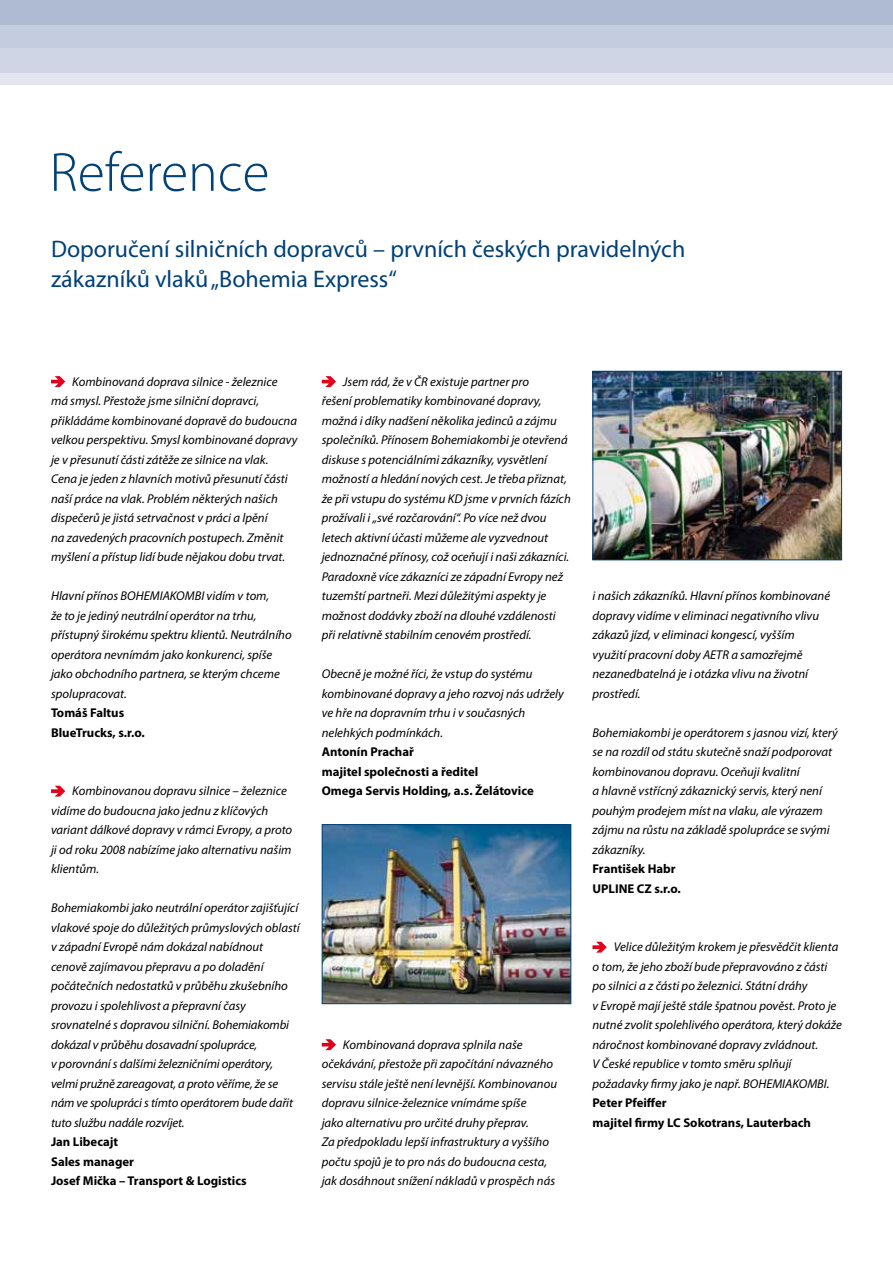
<style>
.page{position:relative;width:893px;height:1263px;background:#fff}
.page>*{position:absolute;margin:0;border:0;box-sizing:border-box;transform-origin:0 0}
.t1{font:300 55.5px "Myriad Pro";color:#004178}
.t2{font:24px/30px "Myriad Pro";color:#004178}
.t3{font:italic 12.75px/19.5px "Myriad Pro";color:#000}
.t4{font:700 12.75px/19.5px "Myriad Pro";color:#000}
</style>
<div class="page">
<div style="left:0;top:0;width:893px;height:52px;background:#c4ccdf"></div>
<div style="left:0;top:62px;width:893px;height:23px;background:#e3e6ef"></div>
<div style="left:0;top:48px;width:893px;height:24px;background:#cfd5e5"></div>
<div style="left:0;top:0;width:893px;height:24px;background:#afbad3"></div>
<svg style="left:51px;top:376px;width:14px;height:11px"></svg>
<svg style="left:51px;top:786px;width:14px;height:11px"></svg>
<svg style="left:322px;top:376px;width:14px;height:11px"></svg>
<svg style="left:322px;top:1039px;width:14px;height:11px"></svg>
<svg style="left:592px;top:942px;width:15px;height:11px"></svg>
<img style="left:594px;top:373px;width:246px;height:185px">
<div style="left:592px;top:371px;width:250px;height:189px;border:1px solid #004178"></div>
<img style="left:324px;top:826px;width:245px;height:176px">
<div style="left:322px;top:824px;width:249px;height:180px;border:1px solid #004178"></div>
<h1 class="t1" style="left:50px;top:139px;width:221px">Reference</h1>
<h2 class="t2" style="left:51px;top:233px;width:636px">Doporučení silničních dopravců – prvních českých pravidelných zákazníků vlaků „Bohemia Express“</h2>
<p class="t3" style="left:51px;top:371px;width:248px;text-indent:21px">Kombinovaná doprava silnice - železnice má smysl. Přestože jsme silniční dopravci, přikládáme kombinované dopravě do budoucna velkou perspektivu. Smysl kombinované dopravy je v přesunutí části zátěže ze silnice na vlak.<br>Cena je jeden z hlavních motivů přesunutí části naší práce na vlak. Problém některých našich dispečerů je jistá setrvačnost v práci a lpění<br>na zavedených pracovních postupech. Změnit myšlení a přístup lidí bude nějakou dobu trvat.</p>
<p class="t3" style="left:51px;top:586px;width:242px">Hlavní přínos BOHEMIAKOMBI vidím v tom,<br>že to je jediný neutrální operátor na trhu, přístupný širokému spektru klientů. Neutrálního operátora nevnímám jako konkurenci, spíše jako obchodního partnera, se kterým chceme spolupracovat.</p>
<p class="t4" style="left:51px;top:702px;width:95px">Tomáš Faltus<br>BlueTrucks, s.r.o.</p>
<p class="t3" style="left:51px;top:781px;width:243px;text-indent:21px">Kombinovanou dopravu silnice – železnice vidíme do budoucna jako jednu z klíčových variant dálkové dopravy v rámci Evropy, a proto ji od roku 2008 nabízíme jako alternativu našim klientům.</p>
<p class="t3" style="left:51px;top:898px;width:250px">Bohemiakombi jako neutrální operátor zajišťující vlakové spoje do důležitých průmyslových oblastí v západní Evropě nám dokázal nabídnout cenově zajímavou přepravu a po doladění počátečních nedostatků v průběhu zkušebního provozu i spolehlivost a přepravní časy srovnatelné s dopravou silniční. Bohemiakombi dokázal v průběhu dosavadní spolupráce,<br>v porovnání s dalšími železničními operátory, velmi pružně zareagovat, a proto věříme, že se nám ve spolupráci s tímto operátorem bude dařit tuto službu nadále rozvíjet.</p>
<p class="t4" style="left:51px;top:1131px;width:197px">Jan Libecajt<br>Sales manager<br>Josef Mička – Transport &amp; Logistics</p>
<p class="t3" style="left:322px;top:371px;width:251px;text-indent:21px">Jsem rád, že v ČR existuje partner pro<br>řešení problematiky kombinované dopravy, možná i díky nadšení několika jedinců a zájmu společníků. Přínosem Bohemiakombi je otevřená diskuse s potenciálními zákazníky, vysvětlení možností a hledání nových cest. Je třeba přiznat, že při vstupu do systému KD jsme v prvních fázích prožívali i „své rozčarování“. Po více než dvou letech aktivní účasti můžeme ale vyzvednout jednoznačné přínosy, což oceňují i naši zákazníci.<br>Paradoxně více zákazníci ze západní Evropy než tuzemští partneři. Mezi důležitými aspekty je možnost dodávky zboží na dlouhé vzdálenosti při relativně stabilním cenovém prostředí.</p>
<p class="t3" style="left:322px;top:664px;width:243px">Obecně je možné říci, že vstup do systému kombinované dopravy a jeho rozvoj nás udržely ve hře na dopravním trhu i v současných nelehkých podmínkách.</p>
<p class="t4" style="left:322px;top:741px;width:214px">Antonín Prachař<br>majitel společnosti a ředitel<br>Omega Servis Holding, a.s. Želátovice</p>
<p class="t3" style="left:322px;top:1034px;width:237px;text-indent:21px">Kombinovaná doprava splnila naše očekávání, přestože při započítání návazného servisu stále ještě není levnější. Kombinovanou dopravu silnice-železnice vnímáme spíše<br>jako alternativu pro určité druhy přeprav.<br>Za předpokladu lepší infrastruktury a vyššího počtu spojů je to pro nás do budoucna cesta, jak dosáhnout snížení nákladů v prospěch nás</p>
<p class="t3" style="left:592px;top:586px;width:239px">i našich zákazníků. Hlavní přínos kombinované dopravy vidíme v eliminaci negativního vlivu zákazů jízd, v eliminaci kongescí, vyšším využití pracovní doby AETR a samozřejmě nezanedbatelná je i otázka vlivu na životní prostředí.</p>
<p class="t3" style="left:592px;top:722px;width:247px">Bohemiakombi je operátorem s jasnou vizí, který se na rozdíl od státu skutečně snaží podporovat kombinovanou dopravu. Oceňuji kvalitní<br>a hlavně vstřícný zákaznický servis, který není pouhým prodejem míst na vlaku, ale výrazem zájmu na růstu na základě spolupráce se svými zákazníky.</p>
<p class="t4" style="left:592px;top:858px;width:90px">František Habr<br>UPLINE CZ s.r.o.</p>
<p class="t3" style="left:592px;top:937px;width:251px;text-indent:21px">Velice důležitým krokem je přesvědčit klienta o tom, že jeho zboží bude přepravováno z části po silnici a z části po železnici. Státní dráhy<br>v Evropě mají ještě stále špatnou pověst. Proto je nutné zvolit spolehlivého operátora, který dokáže náročnost kombinované dopravy zvládnout.<br>V České republice v tomto směru splňují požadavky firmy jako je např. BOHEMIAKOMBI.</p>
<p class="t4" style="left:592px;top:1092px;width:220px">Peter Pfeiffer<br>majitel firmy LC Sokotrans, Lauterbach</p>
</div>
